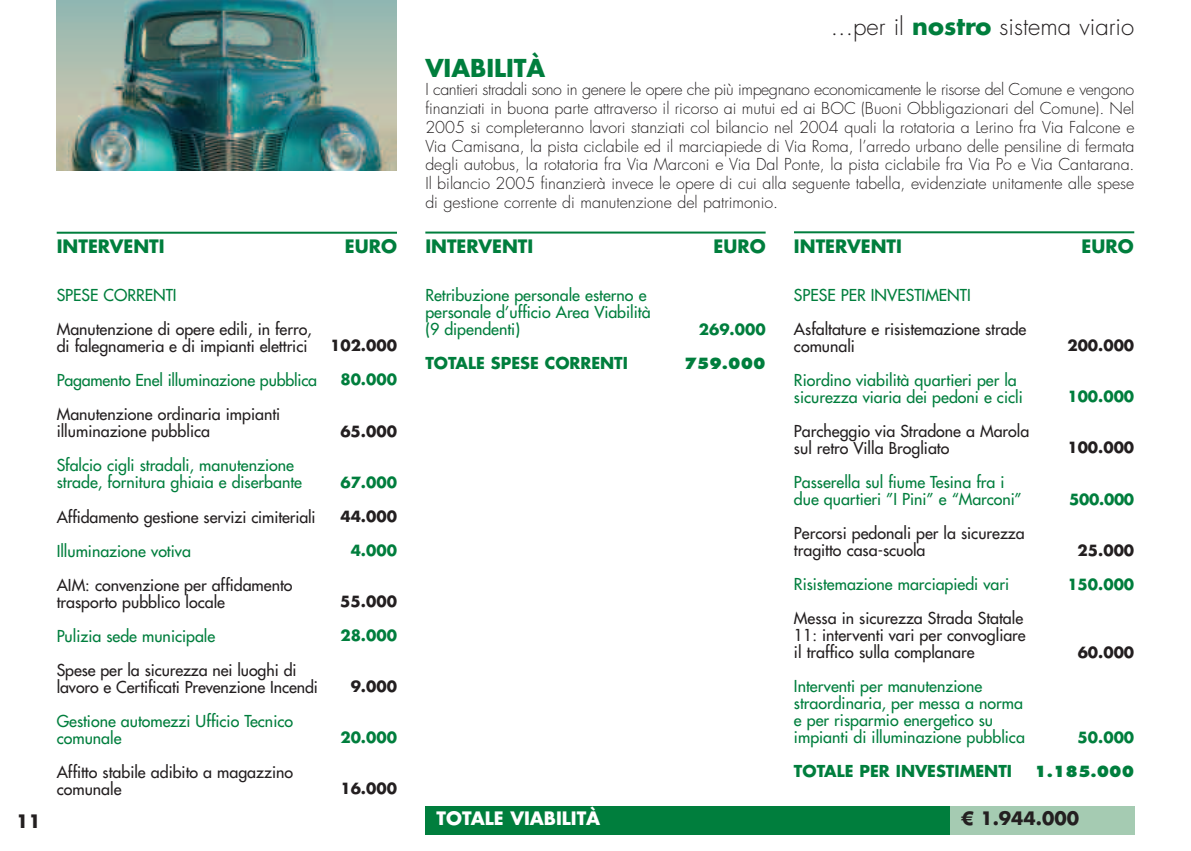
<style>
.page{position:relative;width:1191px;height:851px;background:#fff}
.page>*{position:absolute;margin:0;border:0;box-sizing:border-box;transform-origin:0 0}
.t1{font:300 24px "Futura LT";color:#231f20}
.t2{font:700 24px "Futura LT";color:#007e3d}
.t3{font:700 18px "Futura LT";color:#007e3d}
.t4{font:700 18px "Futura LT";color:#fff}
.t5{font:700 18px "Futura LT";color:#231f20}
.t6{font:300 16px/18.8px "Futura LT";color:#231f20;text-align:justify}
.t7{font:16px/17px "Futura LT";color:#007e3d}
.t8{font:16px/17px "Futura LT";color:#231f20}
.t9{font:700 16px "Futura LT";color:#007e3d}
.t10{font:700 15px "Futura LT";color:#007e3d}
.t11{font:700 15px "Futura LT";color:#231f20}
.t12{font:800 15px "Futura LT";color:#007e3d}
.s1{font-weight:700;color:#007e3d}
</style>
<div class="page">
<div style="left:425px;top:805px;width:525px;height:29px;background:#007e3d"></div>
<div style="left:950px;top:805px;width:184px;height:29px;background:#a5cbb2"></div>
<hr style="left:57px;top:232px;width:340px;height:2px;background:#007e3d">
<hr style="left:425px;top:231px;width:340px;height:2px;background:#007e3d">
<hr style="left:794px;top:231px;width:340px;height:2px;background:#007e3d">
<img style="left:57px;top:0;width:340px;height:170px">
<p class="t5" style="left:16px;top:812px;width:26px">11</p>
<h1 class="t1" style="left:831px;top:15px;width:305px">...per il <span class="s1">nostro</span> sistema viario</h1>
<h1 class="t2" style="left:425px;top:57px;width:121px">VIABILITÀ</h1>
<p class="t6" style="left:425px;top:81px;width:710px">I cantieri stradali sono in genere le opere che più impegnano economicamente le risorse del Comune e vengono finanziati in buona parte attraverso il ricorso ai mutui ed ai BOC (Buoni Obbligazionari del Comune). Nel 2005 si completeranno lavori stanziati col bilancio nel 2004 quali la rotatoria a Lerino fra Via Falcone e Via Camisana, la pista ciclabile ed il marciapiede di Via Roma, l’arredo urbano delle pensiline di fermata degli autobus, la rotatoria fra Via Marconi e Via Dal Ponte, la pista ciclabile fra Via Po e Via Cantarana.<br>Il bilancio 2005 finanzierà invece le opere di cui alla seguente tabella, evidenziate unitamente alle spese di gestione corrente di manutenzione del patrimonio.</p>
<p class="t3" style="left:57px;top:238px;width:109px">INTERVENTI</p>
<p class="t3" style="left:345px;top:237px;width:54px">EURO</p>
<p class="t3" style="left:425px;top:238px;width:109px">INTERVENTI</p>
<p class="t7" style="left:57px;top:288px;width:121px">SPESE CORRENTI</p>
<p class="t8" style="left:57px;top:323px;width:257px">Manutenzione di opere edili, in ferro, di falegnameria e di impianti elettrici</p>
<p class="t7" style="left:57px;top:374px;width:262px">Pagamento Enel illuminazione pubblica</p>
<p class="t8" style="left:57px;top:408px;width:225px">Manutenzione ordinaria impianti illuminazione pubblica</p>
<p class="t7" style="left:57px;top:459px;width:247px">Sfalcio cigli stradali, manutenzione strade, fornitura ghiaia e diserbante</p>
<p class="t8" style="left:57px;top:510px;width:260px">Affidamento gestione servizi cimiteriali</p>
<p class="t7" style="left:57px;top:544px;width:136px">Illuminazione votiva</p>
<p class="t8" style="left:57px;top:578px;width:237px">AIM: convenzione per affidamento trasporto pubblico locale</p>
<p class="t7" style="left:57px;top:629px;width:160px">Pulizia sede municipale</p>
<p class="t8" style="left:57px;top:663px;width:263px">Spese per la sicurezza nei luoghi di lavoro e Certificati Prevenzione Incendi</p>
<p class="t7" style="left:57px;top:714px;width:238px">Gestione automezzi Ufficio Tecnico comunale</p>
<p class="t8" style="left:57px;top:765px;width:238px">Affitto stabile adibito a magazzino comunale</p>
<p class="t11" style="left:330px;top:339px;width:68px">102.000</p>
<p class="t10" style="left:340px;top:373px;width:58px">80.000</p>
<p class="t11" style="left:340px;top:424px;width:58px">65.000</p>
<p class="t10" style="left:340px;top:475px;width:58px">67.000</p>
<p class="t11" style="left:340px;top:509px;width:58px">44.000</p>
<p class="t10" style="left:351px;top:543px;width:48px">4.000</p>
<p class="t11" style="left:340px;top:594px;width:58px">55.000</p>
<p class="t10" style="left:340px;top:628px;width:58px">28.000</p>
<p class="t11" style="left:351px;top:679px;width:48px">9.000</p>
<p class="t10" style="left:340px;top:730px;width:58px">20.000</p>
<p class="t11" style="left:340px;top:781px;width:58px">16.000</p>
<p class="t7" style="left:425px;top:288px;width:227px">Retribuzione personale esterno e personale d’ufficio Area Viabilità (9 dipendenti)</p>
<p class="t9" style="left:425px;top:355px;width:204px">TOTALE SPESE CORRENTI</p>
<p class="t3" style="left:713px;top:237px;width:54px">EURO</p>
<p class="t3" style="left:1081px;top:237px;width:54px">EURO</p>
<p class="t3" style="left:794px;top:238px;width:109px">INTERVENTI</p>
<p class="t10" style="left:698px;top:322px;width:68px">269.000</p>
<p class="t12" style="left:684px;top:357px;width:83px">759.000</p>
<p class="t7" style="left:794px;top:288px;width:178px">SPESE PER INVESTIMENTI</p>
<p class="t8" style="left:794px;top:322px;width:234px">Asfaltature e risistemazione strade comunali</p>
<p class="t7" style="left:794px;top:373px;width:230px">Riordino viabilità quartieri per la sicurezza viaria dei pedoni e cicli</p>
<p class="t8" style="left:794px;top:424px;width:237px">Parcheggio via Stradone a Marola sul retro Villa Brogliato</p>
<p class="t7" style="left:794px;top:475px;width:229px">Passerella sul fiume Tesina fra i due quartieri ”I Pini” e “Marconi”</p>
<p class="t8" style="left:794px;top:526px;width:232px">Percorsi pedonali per la sicurezza tragitto casa-scuola</p>
<p class="t7" style="left:794px;top:577px;width:217px">Risistemazione marciapiedi vari</p>
<p class="t8" style="left:794px;top:611px;width:233px">Messa in sicurezza Strada Statale<br>11: interventi vari per convogliare il traffico sulla complanare</p>
<p class="t7" style="left:794px;top:679px;width:232px">Interventi per manutenzione straordinaria, per messa a norma e per risparmio energetico su impianti di illuminazione pubblica</p>
<p class="t9" style="left:794px;top:764px;width:219px">TOTALE PER INVESTIMENTI</p>
<p class="t11" style="left:1067px;top:339px;width:68px">200.000</p>
<p class="t10" style="left:1067px;top:390px;width:68px">100.000</p>
<p class="t11" style="left:1067px;top:441px;width:68px">100.000</p>
<p class="t10" style="left:1069px;top:492px;width:67px">500.000</p>
<p class="t11" style="left:1077px;top:543px;width:58px">25.000</p>
<p class="t10" style="left:1067px;top:577px;width:68px">150.000</p>
<p class="t11" style="left:1077px;top:645px;width:58px">60.000</p>
<p class="t10" style="left:1077px;top:730px;width:58px">50.000</p>
<p class="t12" style="left:1034px;top:764px;width:101px">1.185.000</p>
<p class="t4" style="left:436px;top:810px;width:165px">TOTALE VIABILITÀ</p>
<p class="t5" style="left:961px;top:810px;width:119px">€ 1.944.000</p>
</div>
